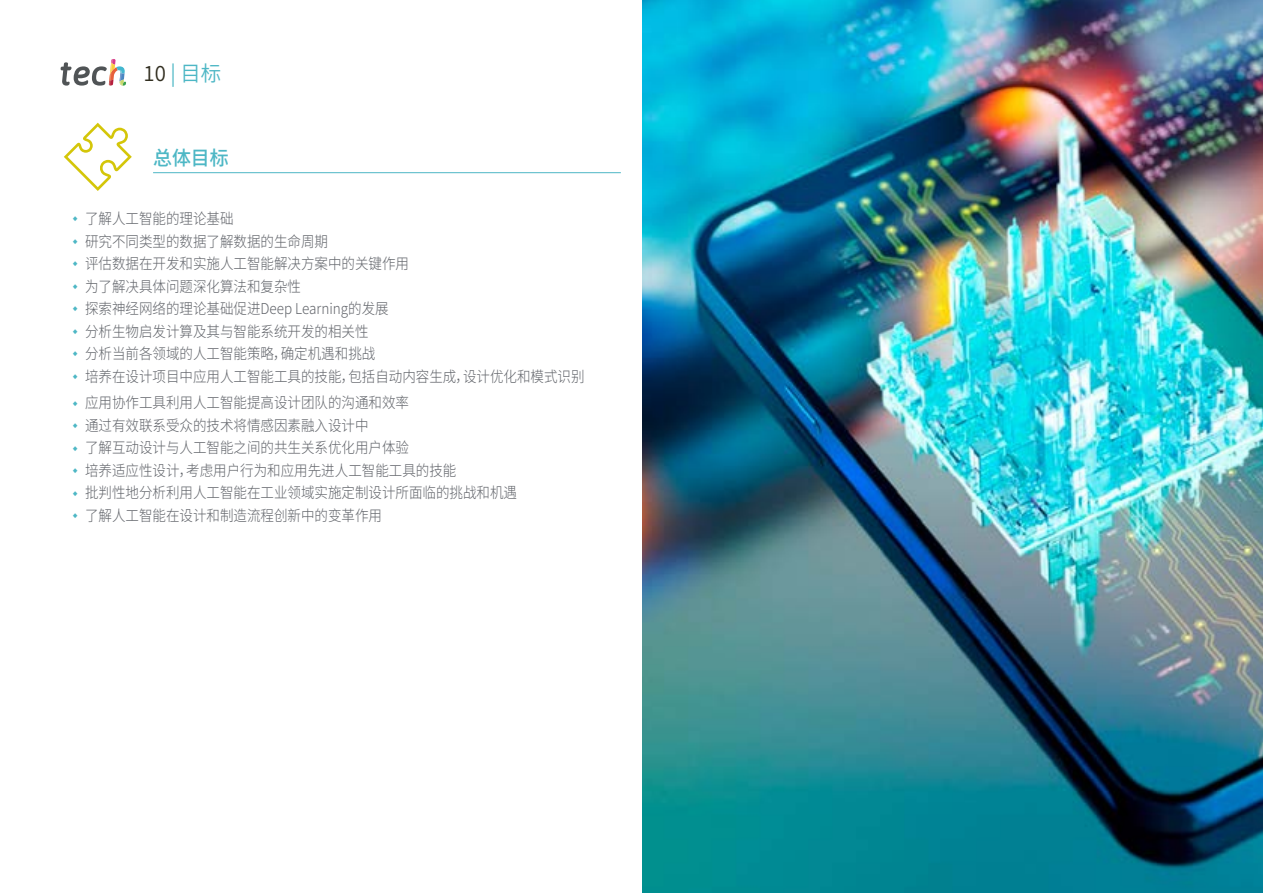
<style>
.page{position:relative;width:1263px;height:893px;background:#fff}
.page>*{position:absolute;margin:0;border:0;box-sizing:border-box;transform-origin:0 0}
.t1{font:21px "Source Han Sans CN";color:#4db7c5}
.t2{font:500 19.5px "Source Han Sans CN";color:#4db7c5}
.t3{font:300 15px/22.5px "Source Han Sans CN";color:#61646a;scale:.9 1}
.s1{color:#312e20}
</style>
<div class="page">
<hr style="left:153px;top:172px;width:468px;height:1px;background:#4db7c5">
<svg style="left:64px;top:123px;width:68px;height:68px"></svg>
<img style="left:642px;top:0;width:621px;height:893px">
<svg style="left:61px;top:59px;width:65px;height:27px"></svg>
<h1 class="t1" style="left:144px;top:61px;width:79px"><span class="s1">10</span> | 目标</h1>
<h2 class="t2" style="left:153px;top:147px;width:77px">总体目标</h2>
<p class="t3" style="left:85px;top:208px;width:556px">了解人工智能的理论基础<br>研究不同类型的数据了解数据的生命周期<br>评估数据在开发和实施人工智能解决方案中的关键作用<br>为了解决具体问题深化算法和复杂性<br>探索神经网络的理论基础促进Deep Learning的发展<br>分析生物启发计算及其与智能系统开发的相关性<br>分析当前各领域的人工智能策略，确定机遇和挑战<br>培养在设计项目中应用人工智能工具的技能，包括自动内容生成，设计优化和模式识别</p>
<p class="t3" style="left:85px;top:392px;width:481px">应用协作工具利用人工智能提高设计团队的沟通和效率<br>通过有效联系受众的技术将情感因素融入设计中<br>了解互动设计与人工智能之间的共生关系优化用户体验<br>培养适应性设计，考虑用户行为和应用先进人工智能工具的技能<br>批判性地分析利用人工智能在工业领域实施定制设计所面临的挑战和机遇了解人工智能在设计和制造流程创新中的变革作用</p>
</div>
